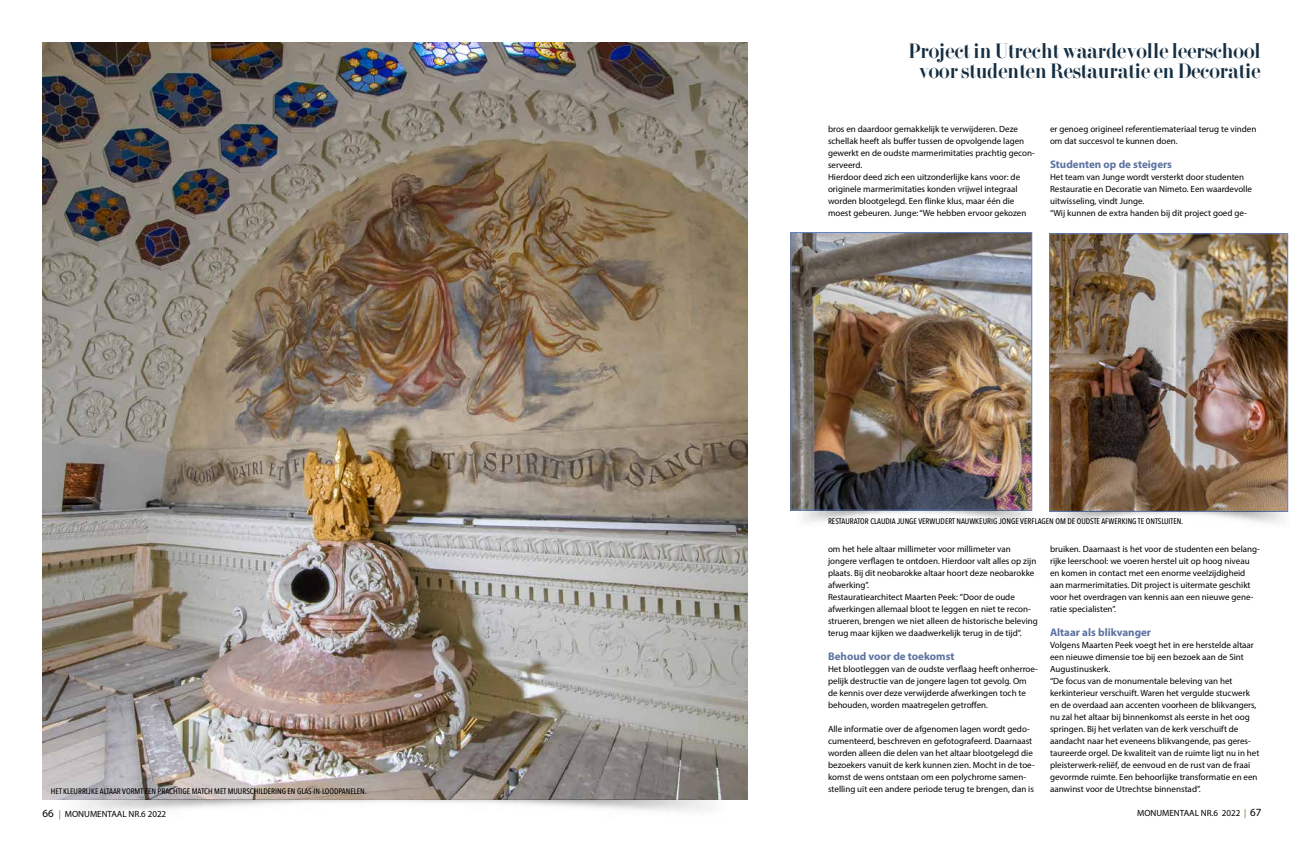
<style>
.page{position:relative;width:1304px;height:842px;background:#fff}
.page>*{position:absolute;margin:0;border:0;box-sizing:border-box;transform-origin:0 0}
.t1{font:20px/20px "Adonis";color:#152e41;text-align:center}
.t2{font:700 11px "Myriad Pro";color:#5c729f}
.t3{font:9px/12px "Myriad Pro";color:#000}
.t4{font:500 8px "Avenir Next Condensed";color:#000}
.s1{font-size:11px}
.s2{color:#6e5a2e}
</style>
<div class="page">
<img style="left:43px;top:43px;width:704px;height:768px">
<img style="left:793px;top:234px;width:237px;height:274px">
<div style="left:791px;top:232px;width:241px;height:278px;border:1px solid #5f83c2"></div>
<img style="left:790px;top:510px;width:243px;height:12px">
<img style="left:1051px;top:236px;width:235px;height:273px">
<div style="left:1049px;top:234px;width:239px;height:277px;border:1px solid #5f83c2"></div>
<img style="left:1049px;top:511px;width:240px;height:12px">
<h1 class="t1" style="left:908px;top:41px;width:354px">Project in Utrecht waardevolle leerschool voor studenten Restauratie en Decoratie</h1>
<p class="t3" style="left:828px;top:123px;width:208px">bros en daardoor gemakkelijk te verwijderen. Deze schellak heeft als buffer tussen de opvolgende lagen gewerkt en de oudste marmerimitaties prachtig gecon&shy;serveerd.<br>Hierdoor deed zich een uitzonderlijke kans voor: de originele marmerimitaties konden vrijwel integraal worden blootgelegd. Een flinke klus, maar één die moest gebeuren. Junge: “We hebben ervoor gekozen</p>
<p class="t3" style="left:1050px;top:123px;width:208px">er genoeg origineel referentiemateriaal terug te vinden om dat succesvol te kunnen doen.</p>
<p class="t2" style="left:1050px;top:157px;width:124px">Studenten op de steigers</p>
<p class="t3" style="left:1050px;top:171px;width:204px">Het team van Junge wordt versterkt door studenten Restauratie en Decoratie van Nimeto. Een waardevolle uitwisseling, vindt Junge.<br>“Wij kunnen de extra handen bij dit project goed ge-</p>
<p class="t4" style="left:51px;top:786px;width:317px">HET KLEURRIJKE ALTAAR VORMT EEN PRACHTIGE MATCH MET MUURSCHILDERING EN GLAS-IN-LOODPANELEN.</p>
<p class="t4" style="left:828px;top:516px;width:357px">RESTAURATOR CLAUDIA JUNGE VERWIJDERT NAUWKEURIG JONGE VERFLAGEN OM DE OUDSTE AFWERKING TE ONTSLUITEN.</p>
<p class="t3" style="left:828px;top:543px;width:211px">om het hele altaar millimeter voor millimeter van jongere verflagen te ontdoen. Hierdoor valt alles op zijn plaats. Bij dit neobarokke altaar hoort deze neobarokke afwerking”.<br>Restauratiearchitect Maarten Peek: ”Door de oude afwerkingen allemaal bloot te leggen en niet te recon&shy;strueren, brengen we niet alleen de historische beleving terug maar kijken we daadwerkelijk terug in de tijd”.</p>
<p class="t2" style="left:828px;top:649px;width:128px">Behoud voor de toekomst</p>
<p class="t3" style="left:828px;top:663px;width:211px">Het blootleggen van de oudste verflaag heeft onherroe&shy;pelijk destructie van de jongere lagen tot gevolg. Om de kennis over deze verwijderde afwerkingen toch te behouden, worden maatregelen getroffen.</p>
<p class="t3" style="left:828px;top:723px;width:208px">Alle informatie over de afgenomen lagen wordt gedo&shy;cumenteerd, beschreven en gefotografeerd. Daarnaast worden alleen die delen van het altaar blootgelegd die bezoekers vanuit de kerk kunnen zien. Mocht in de toe&shy;komst de wens ontstaan om een polychrome samen&shy;stelling uit een andere periode terug te brengen, dan is</p>
<p class="t3" style="left:1050px;top:543px;width:212px">bruiken. Daarnaast is het voor de studenten een belang&shy;rijke leerschool: we voeren herstel uit op hoog niveau en komen in contact met een enorme veelzijdigheid aan marmerimitaties. Dit project is uitermate geschikt voor het overdragen van kennis aan een nieuwe gene&shy;ratie specialisten”.</p>
<p class="t2" style="left:1050px;top:625px;width:103px">Altaar als blikvanger</p>
<p class="t3" style="left:1050px;top:639px;width:211px">Volgens Maarten Peek voegt het in ere herstelde altaar een nieuwe dimensie toe bij een bezoek aan de Sint Augustinuskerk.<br>“De focus van de monumentale beleving van het kerkinterieur verschuift. Waren het vergulde stucwerk en de overdaad aan accenten voorheen de blikvangers, nu zal het altaar bij binnenkomst als eerste in het oog springen. Bij het verlaten van de kerk verschuift de aandacht naar het eveneens blikvangende, pas geres&shy;taureerde orgel. De kwaliteit van de ruimte ligt nu in het pleisterwerk-reliëf, de eenvoud en de rust van de fraai gevormde ruimte. Een behoorlijke transformatie en een aanwinst voor de Utrechtse binnenstad”.</p>
<p class="t3" style="left:43px;top:808px;width:125px"><span class="s1">66</span> <span class="s2">|</span> MONUMENTAAL NR.6 2022</p>
<p class="t3" style="left:1137px;top:807px;width:126px">MONUMENTAAL NR.6 2022 <span class="s2">|</span> <span class="s1">67</span></p>
</div>
